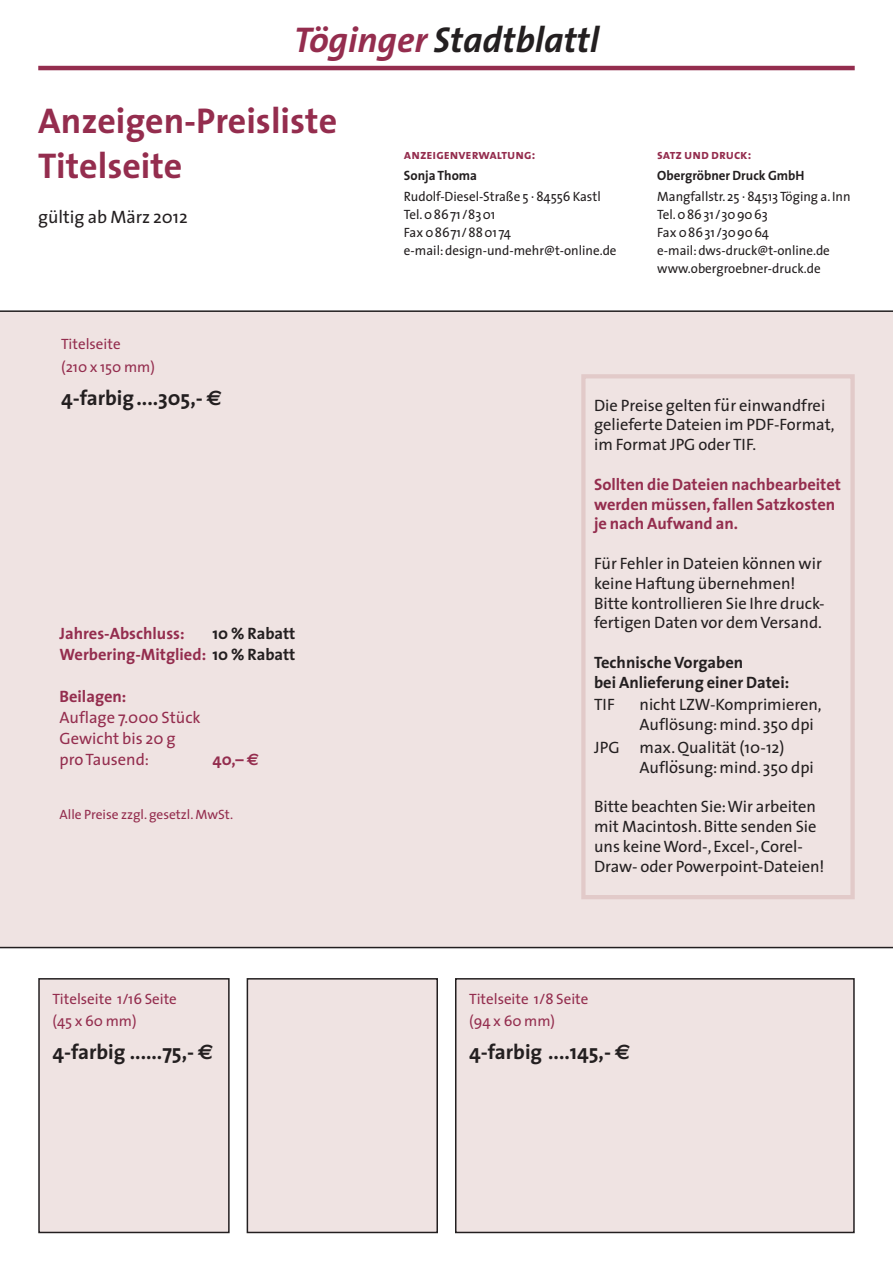
<style>
.page{position:relative;width:893px;height:1263px;background:#fff}
.page>*{position:absolute;margin:0;border:0;box-sizing:border-box;transform-origin:0 0}
.t1{font:700 36px/45px "The Sans";color:#942d4e}
.t2{font:italic 700 36px "The Sans";color:#231f20}
.t3{font:700 21px "The Sans";color:#231f20}
.t4{font:18px "The Sans";color:#231f20}
.t5{font:16.5px/19.8px "The Sans";color:#231f20}
.t6{font:700 16.5px/19.8px "The Sans";color:#942d4e;text-align:right}
.t7{font:700 16.5px/19.8px "The Sans";color:#231f20}
.t8{font:16.5px/21px "The Sans";color:#942d4e}
.t9{font:15px/22.5px "The Sans";color:#942d4e}
.t10{font:13.5px/18px "The Sans";color:#231f20}
.t11{font:13.5px "The Sans Bold Caps";color:#942d4e}
.t12{font:700 13.5px "The Sans";color:#231f20}
.t13{font:13.5px "The Sans";color:#942d4e}
.s1{color:#942d4e}
.s2{font-family:"Euro Sans"}
.s3{color:#231f20}
</style>
<div class="page">
<div style="left:0;top:310px;width:893px;height:638px;background:#efe3e2"></div>
<div style="left:39px;top:979px;width:190px;height:253px;background:#efe3e2"></div>
<div style="left:38px;top:978px;width:192px;height:255px;border:2px solid #231f20"></div>
<div style="left:247px;top:979px;width:190px;height:253px;background:#efe3e2"></div>
<div style="left:247px;top:978px;width:191px;height:255px;border:2px solid #231f20"></div>
<div style="left:456px;top:979px;width:398px;height:253px;background:#efe3e2"></div>
<div style="left:455px;top:978px;width:400px;height:255px;border:2px solid #231f20"></div>
<hr style="left:38px;top:66px;width:817px;height:4px;background:#942d4e">
<div style="left:581px;top:374px;width:274px;height:525px;border:4px solid #e2cac9"></div>
<h1 class="t2" style="left:294px;top:26px;width:307px"><span class="s1">Töginger</span> Stadtblattl</h1>
<h1 class="t1" style="left:38px;top:102px;width:300px">Anzeigen-Preisliste<br>Titelseite</h1>
<p class="t4" style="left:38px;top:210px;width:151px">gültig ab März 2012</p>
<p class="t11" style="left:404px;top:150px;width:133px">anzeigenverwaltung:</p>
<p class="t12" style="left:404px;top:170px;width:75px">Sonja Thoma</p>
<p class="t10" style="left:404px;top:189px;width:214px">Rudolf-Diesel-Straße 5 · 84556 Kastl<br>Tel.08671 /8301<br>Fax 08671/880174 e-mail:design-und-mehr@t-online.de</p>
<p class="t11" style="left:657px;top:150px;width:96px">satz und druck:</p>
<p class="t12" style="left:657px;top:170px;width:149px">Obergröbner Druck GmbH</p>
<p class="t10" style="left:657px;top:189px;width:195px">Mangfallstr. 25 · 84513 Töging a. Inn<br>Tel.08631 /309063<br>Fax 08631 /309064 e-mail:dws-druck@t-online.de www.obergroebner-druck.de</p>
<p class="t9" style="left:61px;top:334px;width:95px">Titelseite<br>(210 x 150 mm)</p>
<p class="t3" style="left:61px;top:389px;width:163px">4-farbig....305,- <span class="s2">€</span></p>
<p class="t6" style="left:60px;top:625px;width:127px">Jahres-Abschluss:</p>
<p class="t6" style="left:60px;top:625px;width:237px;line-height:21px"><span class="s3">10 % Rabatt<br></span>Werbering-Mitglied: <span class="s3">10 % Rabatt</span></p>
<p class="t6" style="left:60px;top:688px;width:68px">Beilagen:</p>
<p class="t8" style="left:60px;top:709px;width:143px">Auflage 7.000 Stück<br>Gewicht bis 20 g proTausend:</p>
<p class="t6" style="left:213px;top:751px;width:48px">40,– <span class="s2">€</span></p>
<p class="t13" style="left:60px;top:809px;width:175px">Alle Preise zzgl.gesetzl.MwSt.</p>
<p class="t9" style="left:53px;top:989px;width:126px">Titelseite 1/16 Seite (45 x 60 mm)</p>
<p class="t3" style="left:53px;top:1044px;width:163px">4-farbig ......75,- <span class="s2">€</span></p>
<p class="t5" style="left:594px;top:381px;width:242px;line-height:30.3px;text-indent:128px">..<br>gelieferte Dateien im PDF-Format,</p>
<p class="t5" style="left:594px;top:436px;width:164px">im Format JPG oder TIF.</p>
<p class="t6" style="left:594px;top:476px;width:249px;text-align:left">Sollten die Dateien nachbearbeitet werden müssen,fallen Satzkosten je nach Aufwand an.</p>
<p class="t5" style="left:594px;top:555px;width:229px">Für Fehler in Dateien konnen wir</p>
<p class="t5" style="left:594px;top:397px;width:233px">Die Preise gelten fur einwandfrei</p>
<p class="t5" style="left:594px;top:539px;width:203px;line-height:30.3px;text-indent:156px">.. keine Haftung übernehmen!</p>
<p class="t5" style="left:594px;top:595px;width:232px">Bitte kontrollieren Sie Ihre druck&shy;fertigen Daten vor demVersand.</p>
<p class="t7" style="left:594px;top:654px;width:197px">Technische Vorgaben<br>bei Anlieferung einer Datei:</p>
<p class="t5" style="left:594px;top:696px;width:22px">TIF</p>
<p class="t5" style="left:639px;top:696px;width:184px">nicht LZW-Komprimieren,<br>Auflösung:mind. 350 dpi</p>
<p class="t5" style="left:639px;top:739px;width:176px;text-indent:-45px">JPG max.Qualität (10-12)<br>Auflosung:mind. 350 dpi</p>
<p class="t5" style="left:671px;top:748px;width:9px">..</p>
<p class="t5" style="left:594px;top:798px;width:232px">Bitte beachten Sie:Wir arbeiten mit Macintosh.Bitte senden Sie uns keineWord-, Excel-,Corel-<br>Draw- oder Powerpoint-Dateien!</p>
<p class="t9" style="left:469px;top:989px;width:121px">Titelseite 1/8 Seite (94 x 60 mm)</p>
<p class="t3" style="left:469px;top:1044px;width:163px">4-farbig ....145,- <span class="s2">€</span></p>
</div>
